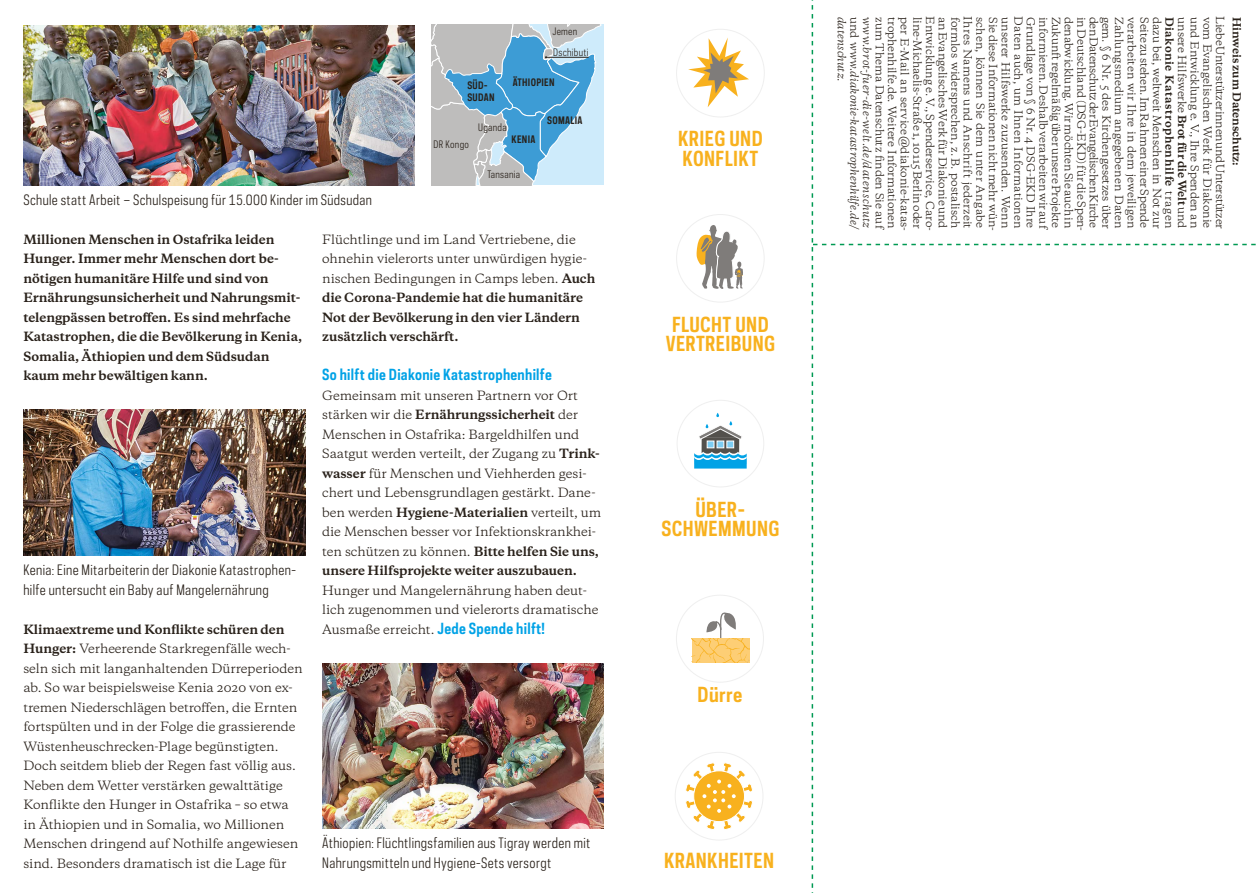
<style>
.page{position:relative;width:1259px;height:893px;background:#fff}
.page>*{position:absolute;margin:0;border:0;box-sizing:border-box;transform-origin:0 0}
.t1{font:700 19.5px/19.5px "Galaxie Polaris Condensed";letter-spacing:.02em;color:#f8b11e;text-align:center}
.t2{font:700 14.4px "Galaxie Polaris Condensed";letter-spacing:.02em;color:#00a2e6}
.t3{font:13.5px/19.5px "Galaxie Polaris Condensed";letter-spacing:.03em;color:#29211a}
.t4{font:12px/19.5px "Galaxie Copernicus";letter-spacing:-.005em;color:#29211a}
.t5{font:700 12px/19.5px "Galaxie Copernicus";letter-spacing:-.005em;color:#29211a}
.t6{font:10.5px "Galaxie Copernicus";letter-spacing:-.005em;color:#29211a}
.t7{font:10.5px "Galaxie Copernicus";letter-spacing:.015em;color:#29211a}
.t8{font:10.5px "Galaxie Copernicus";letter-spacing:-.03em;color:#29211a}
.t9{font:italic 10.5px "Galaxie Copernicus";letter-spacing:.02em;color:#29211a}
.t10{font:italic 10.5px "Galaxie Copernicus";letter-spacing:.04em;color:#29211a}
.t11{font:10.5px "Galaxie Copernicus";letter-spacing:-.045em;color:#29211a}
.t12{font:10.5px "Galaxie Copernicus";letter-spacing:.025em;color:#29211a}
.t13{font:700 10.5px "Galaxie Copernicus";letter-spacing:.035em;color:#29211a}
.t14{font:700 10.5px "Galaxie Copernicus";letter-spacing:-.005em;color:#29211a}
.t15{font:italic 10.5px "Galaxie Copernicus";color:#29211a}
.t16{font:9.75px "Galaxie Polaris Condensed";letter-spacing:.03em;color:#29211a}
.t17{font:700 9.75px/11.7px "Galaxie Polaris Condensed";letter-spacing:.03em;color:#29211a}
.s1{font-weight:700}
.s2{font-family:"Galaxie Polaris Condensed";font-weight:700;font-size:14.4px;color:#00a2e6}
.s3{font-style:normal}
.s4{font-weight:400}
</style>
<div class="page">
<svg style="left:811px;top:0;width:445px;height:893px"></svg>
<svg style="left:432px;top:25px;width:172px;height:160px;background:#97bed5"></svg>
<img style="left:322px;top:663px;width:282px;height:166px">
<img style="left:23px;top:410px;width:282px;height:146px">
<svg style="left:688px;top:37px;width:61px;height:70px"></svg>
<svg style="left:696px;top:225px;width:47px;height:77px"></svg>
<svg style="left:684px;top:761px;width:70px;height:70px"></svg>
<img style="left:23px;top:25px;width:392px;height:160px">
<svg style="left:694px;top:413px;width:53px;height:56px"></svg>
<div style="left:707px;top:441px;width:7px;height:7px;background:#7dcdf3;border:1px solid #fff"></div>
<div style="left:717px;top:441px;width:7px;height:7px;background:#7dcdf3;border:1px solid #fff"></div>
<div style="left:726px;top:441px;width:8px;height:7px;background:#7dcdf3;border:1px solid #fff"></div>
<svg style="left:692px;top:612px;width:57px;height:51px"></svg>
<p class="t16" style="left:552px;top:25px;width:26px">Jemen</p>
<p class="t17" style="left:467px;top:79px;width:29px">SÜD-<br>SUDAN</p>
<p class="t16" style="left:553px;top:46px;width:37px">Dschibuti</p>
<p class="t17" style="left:513px;top:77px;width:43px">ÄTHIOPIEN</p>
<p class="t3" style="left:23px;top:190px;width:350px">Schule statt Arbeit – Schulspeisung für 15.000 Kinder im Südsudan</p>
<p class="t16" style="left:434px;top:138px;width:37px">DR Kongo</p>
<p class="t16" style="left:478px;top:120px;width:30px">Uganda</p>
<p class="t17" style="left:511px;top:133px;width:25px">KENIA</p>
<p class="t16" style="left:487px;top:168px;width:34px">Tansania</p>
<p class="t17" style="left:547px;top:115px;width:37px">SOMALIA</p>
<p class="t5" style="left:23px;top:230px;width:280px">Millionen Menschen in Ostafrika leiden Hunger. Immer mehr Menschen dort be&shy;nötigen humanitäre Hilfe und sind von Ernährungsunsicherheit und Nahrungsmit&shy;telengpässen betroffen. Es sind mehrfache Katastrophen, die die Bevölkerung in Kenia, Somalia, Äthiopien und dem Südsudan kaum mehr bewältigen kann.</p>
<p class="t3" style="left:23px;top:560px;width:275px">Kenia: Eine Mitarbeiterin der Diakonie Katastrophen&shy;hilfe untersucht ein Baby auf Mangelernährung</p>
<p class="t4" style="left:23px;top:620px;width:281px"><span class="s1">Klimaextreme und Konflikte schüren den Hunger:</span> Verheerende Starkregenfälle wech&shy;seln sich mit langanhaltenden Dürreperioden ab. So war beispielsweise Kenia 2020 von ex&shy;tremen Niederschlägen betroffen, die Ernten fortspülten und in der Folge die grassierende Wüstenheuschrecken-Plage begünstigten.<br>Doch seitdem blieb der Regen fast völlig aus.<br>Neben dem Wetter verstärken gewalttätige Konflikte den Hunger in Ostafrika – so etwa in Äthiopien und in Somalia, wo Millionen Menschen dringend auf Nothilfe angewiesen sind. Besonders dramatisch ist die Lage für</p>
<p class="t4" style="left:322px;top:230px;width:275px">Flüchtlinge und im Land Vertriebene, die ohnehin vielerorts unter unwürdigen hygie&shy;nischen Bedingungen in Camps leben. <span class="s1">Auch die Corona-Pandemie hat die humanitäre Not der Bevölkerung in den vier Ländern zusätzlich verschärft.</span></p>
<p class="t2" style="left:322px;top:365px;width:231px">So hilft die Diakonie Katastrophenhilfe</p>
<p class="t4" style="left:322px;top:386px;width:281px">Gemeinsam mit unseren Partnern vor Ort stärken wir die <span class="s1">Ernährungssicherheit</span> der Menschen in Ostafrika: Bargeldhilfen und Saatgut werden verteilt, der Zugang zu <span class="s1">Trink&shy;wasser</span> für Menschen und Viehherden gesi&shy;chert und Lebensgrundlagen gestärkt. Dane&shy;ben werden <span class="s1">Hygiene-Materialien</span> verteilt, um die Menschen besser vor Infektionskrankhei&shy;ten schützen zu können. <span class="s1">Bitte helfen Sie uns, unsere Hilfsprojekte weiter auszubauen.</span></p>
<p class="t4" style="left:322px;top:581px;width:278px">Hunger und Mangelernährung haben deut&shy;lich zugenommen und vielerorts dramatische<br>Ausmaße erreicht. <span class="s2">Jede Spende hilft!</span></p>
<p class="t3" style="left:322px;top:833px;width:270px">Äthiopien: Flüchtlingsfamilien aus Tigray werden mit<br>Nahrungsmitteln und Hygiene-Sets versorgt</p>
<h1 class="t1" style="left:678px;top:129px;width:86px;text-align:left">KRIEG UND<br>KONFLIKT</h1>
<h1 class="t1" style="left:665px;top:314px;width:111px">FLUCHT UND<br>VERTREIBUNG</h1>
<h1 class="t1" style="left:661px;top:499px;width:119px">ÜBER-<br>SCHWEMMUNG</h1>
<p class="t6" style="left:1088px;top:17px;width:216px;rotate:90deg">in Deutschland (DSG-EKD) für die Spen-</p>
<p class="t11" style="left:1101px;top:17px;width:213px;rotate:90deg">den Datenschutz der Evangelischen Kirche</p>
<p class="t6" style="left:1113px;top:17px;width:214px;rotate:90deg">gem. § 6 Nr. 5 des Kirchengesetzes über</p>
<p class="t7" style="left:1126px;top:17px;width:213px;rotate:90deg">Zahlungsmedium angegebenen Daten</p>
<p class="t6" style="left:1138px;top:17px;width:213px;rotate:90deg">verarbeiten wir Ihre in dem jeweiligen</p>
<p class="t6" style="left:1151px;top:17px;width:212px;rotate:90deg">Seite zu stehen. Im Rahmen einer Spende</p>
<p class="t6" style="left:1164px;top:17px;width:214px;rotate:90deg">dazu bei, weltweit Menschen in Not zur</p>
<p class="t6" style="left:1189px;top:17px;width:213px;rotate:90deg">unsere Hilfswerke <span class="s1">Brot für die Welt</span> und</p>
<p class="t6" style="left:1201px;top:17px;width:213px;rotate:90deg">und Entwicklung e. V., Ihre Spenden an</p>
<p class="t6" style="left:1214px;top:17px;width:213px;rotate:90deg">vom Evangelischen Werk für Diakonie</p>
<p class="t8" style="left:1227px;top:16px;width:214px;rotate:90deg">Liebe Unterstützerinnen und Unterstützer</p>
<p class="t14" style="left:1243px;top:17px;width:151px;rotate:90deg">Hinweis zum Datenschutz:</p>
<p class="t9" style="left:861px;top:17px;width:214px;rotate:90deg"><span class="s3">und</span> www.diakonie-katastrophenhilfe.de/</p>
<p class="t10" style="left:874px;top:17px;width:213px;rotate:90deg">www.brot-fuer-die-welt.de/datenschutz</p>
<p class="t6" style="left:886px;top:17px;width:214px;rotate:90deg">zum Thema Datenschutz finden Sie auf</p>
<p class="t6" style="left:899px;top:17px;width:213px;rotate:90deg">trophenhilfe.de. Weitere Informationen</p>
<p class="t6" style="left:937px;top:16px;width:216px;rotate:90deg">Entwicklung e. V., Spenderservice, Caro-</p>
<p class="t6" style="left:949px;top:17px;width:213px;rotate:90deg">an Evangelisches Werk für Diakonie und</p>
<p class="t6" style="left:962px;top:17px;width:213px;rotate:90deg">formlos widersprechen, z. B. postalisch</p>
<p class="t12" style="left:975px;top:16px;width:214px;rotate:90deg">Ihres Namens und Anschrift jederzeit</p>
<p class="t7" style="left:987px;top:17px;width:213px;rotate:90deg">schen, können Sie dem unter Angabe</p>
<p class="t15" style="left:849px;top:17px;width:66px;rotate:90deg">datenschutz<span class="s3">.</span></p>
<p class="t6" style="left:1000px;top:17px;width:215px;rotate:90deg">Sie diese Informationen nicht mehr wün-</p>
<p class="t6" style="left:1012px;top:17px;width:213px;rotate:90deg">unserer Hilfswerke zuzusenden. Wenn</p>
<p class="t6" style="left:1025px;top:16px;width:213px;rotate:90deg">Daten auch, um Ihnen Informationen</p>
<p class="t6" style="left:1038px;top:17px;width:213px;rotate:90deg">Grundlage von § 6 Nr. 4 DSG-EKD Ihre</p>
<p class="t6" style="left:1050px;top:17px;width:214px;rotate:90deg">informieren. Deshalb verarbeiten wir auf</p>
<p class="t6" style="left:1063px;top:17px;width:213px;rotate:90deg">Zukunft regelmäßig über unsere Projekte</p>
<p class="t6" style="left:1075px;top:17px;width:213px;rotate:90deg">denabwicklung. Wir möchten Sie auch in</p>
<p class="t7" style="left:912px;top:17px;width:216px;rotate:90deg">per E-Mail an service@diakonie-katas-</p>
<p class="t6" style="left:924px;top:17px;width:213px;rotate:90deg">line-Michaelis-Straße 1, 10115 Berlin oder</p>
<p class="t13" style="left:1176px;top:17px;width:213px;rotate:90deg">Diakonie Katastrophenhilfe <span class="s4">tragen</span></p>
<h1 class="t1" style="left:697px;top:684px;width:46px">Dürre</h1>
<h1 class="t1" style="left:664px;top:850px;width:111px">KRANKHEITEN</h1>
</div>
